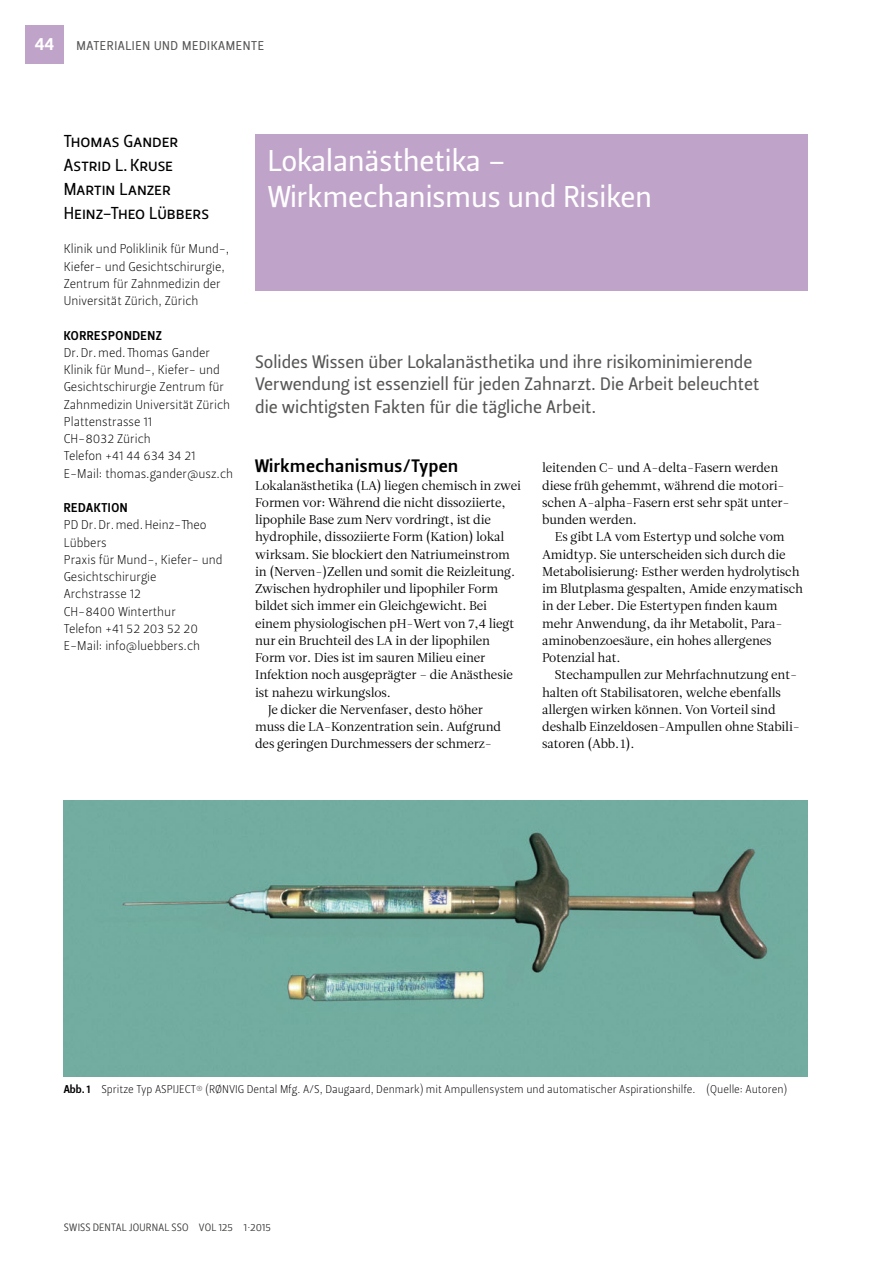
<style>
.page{position:relative;width:893px;height:1263px;background:#fff}
.page>*{position:absolute;margin:0;border:0;box-sizing:border-box;transform-origin:0 0}
.t1{font:30px/36px "Leitura Sans Grot 2";color:#fff}
.t2{font:18px/22.5px "Leitura Sans Grot 2";color:#565655}
.t3{font:18px "Leitura Sans Grot 3";letter-spacing:.03em;color:#000}
.t4{font:17.25px/24px "Leitura Sans Grot 2";letter-spacing:-.005em;color:#000}
.t5{font:12.75px/17.2px "Leitura Roman 1";letter-spacing:-.01em;color:#000}
.t6{font:12.75px/17.2px "Leitura Sans Grot 1";color:#000}
.t7{font:12.75px "Leitura Sans Grot 2";letter-spacing:.045em;color:#565655}
.t8{font:12.75px "Leitura Sans Grot 3";letter-spacing:.045em;color:#000}
.t9{font:11.25px "Leitura Sans Grot 1";color:#000}
.t10{font:10.5px "Leitura Sans Grot 1";letter-spacing:.015em;color:#565655}
.s1{font-family:"Leitura Sans Grot 3";font-size:18px;color:#fff}
.s2{font-family:"Leitura Sans Grot 3"}
</style>
<div class="page">
<div style="left:26px;top:26px;width:38px;height:38px;background:#c0a3c9"></div>
<img style="left:64px;top:800px;width:744px;height:276px">
<div style="left:255px;top:135px;width:553px;height:156px;background:#c0a3c9"></div>
<p class="t7" style="left:35px;top:38px;width:231px"><span class="s1">44</span> MATERIALIEN UND MEDIKAMENTE</p>
<h3 class="t4" style="left:64px;top:129px;width:147px">Thomas Gander<br>Astrid L.Kruse<br>Martin Lanzer<br>Heinz-Theo Lübbers</h3>
<p class="t6" style="left:64px;top:240px;width:167px">Klinik und Poliklinik für Mund-,<br>Kiefer- und Gesichtschirurgie,<br>Zentrum für Zahnmedizin der<br>Universität Zürich, Zürich</p>
<p class="t8" style="left:64px;top:328px;width:100px">KORRESPONDENZ</p>
<p class="t6" style="left:64px;top:344px;width:171px">Dr.Dr.med.Thomas Gander<br>Klinik für Mund-, Kiefer- und<br>Gesichtschirurgie Zentrum für<br>Zahnmedizin Universität Zürich<br>Plattenstrasse 11<br>CH-8032 Zürich<br>Telefon +41 44 634 34 21<br>E-Mail: thomas.gander@usz.ch</p>
<p class="t8" style="left:64px;top:500px;width:65px">REDAKTION</p>
<p class="t6" style="left:64px;top:516px;width:160px">PD Dr.Dr.med.Heinz-Theo<br>Lübbers<br>Praxis für Mund-, Kiefer- und<br>Gesichtschirurgie<br>Archstrasse 12<br>CH-8400 Winterthur<br>Telefon +41 52 203 52 20<br>E-Mail: info@luebbers.ch</p>
<h1 class="t1" style="left:268px;top:143px;width:386px">Lokalanästhetika –<br>Wirkmechanismus und Risiken</h1>
<h2 class="t2" style="left:255px;top:350px;width:506px">Solides Wissen über Lokalanästhetika und ihre risikominimierende<br>Verwendung ist essenziell für jeden Zahnarzt. Die Arbeit beleuchtet die wichtigsten Fakten für die tägliche Arbeit.</h2>
<h2 class="t3" style="left:255px;top:456px;width:205px">Wirkmechanismus/Typen</h2>
<p class="t5" style="left:255px;top:477px;width:267px">Lokalanästhetika (LA) liegen chemisch in zwei</p>
<p class="t5" style="left:255px;top:494px;width:252px">Formen vor: Während die nicht dissoziierte,</p>
<p class="t5" style="left:255px;top:511px;width:237px">lipophile Base zum Nerv vordringt, ist die</p>
<p class="t5" style="left:255px;top:528px;width:251px">hydrophile, dissoziierte Form (Kation) lokal</p>
<p class="t5" style="left:255px;top:546px;width:256px">wirksam. Sie blockiert den Natriumeinstrom</p>
<p class="t5" style="left:255px;top:563px;width:262px">in (Nerven-)Zellen und somit die Reizleitung.</p>
<p class="t5" style="left:255px;top:580px;width:245px">Zwischen hydrophiler und lipophiler Form</p>
<p class="t5" style="left:255px;top:597px;width:233px">bildet sich immer ein Gleichgewicht. Bei</p>
<p class="t5" style="left:255px;top:615px;width:261px">einem physiologischen pH-Wert von 7,4 liegt</p>
<p class="t5" style="left:255px;top:632px;width:236px">nur ein Bruchteil des LA in der lipophilen</p>
<p class="t5" style="left:255px;top:649px;width:232px">Form vor. Dies ist im sauren Milieu einer</p>
<p class="t5" style="left:255px;top:666px;width:259px">Infektion noch ausgeprägter – die Anästhesie</p>
<p class="t5" style="left:255px;top:684px;width:137px">ist nahezu wirkungslos.</p>
<p class="t5" style="left:268px;top:701px;width:217px">Je dicker die Nervenfaser, desto höher</p>
<p class="t5" style="left:255px;top:718px;width:248px">muss die LA-Konzentration sein. Aufgrund</p>
<p class="t5" style="left:255px;top:735px;width:236px">des geringen Durchmessers der schmerz-</p>
<p class="t5" style="left:542px;top:459px;width:249px">leitenden C- und A‑ delta-Fasern werden diese früh gehemmt, während die motori&shy;schen A‑ alpha-Fasern erst sehr spät unter&shy;bunden werden.</p>
<p class="t5" style="left:542px;top:528px;width:262px;text-indent:13px">Es gibt LA vom Estertyp und solche vom Amidtyp. Sie unterscheiden sich durch die Metabolisierung: Esther werden hydrolytisch im Blutplasma gespalten, Amide enzymatisch in der Leber. Die Estertypen finden kaum mehr Anwendung, da ihr Metabolit, Para&shy;aminobenzoesäure, ein hohes allergenes Potenzial hat.</p>
<p class="t5" style="left:542px;top:667px;width:259px;text-indent:13px">Stechampullen zur Mehrfachnutzung ent&shy;halten oft Stabilisatoren, welche ebenfalls allergen wirken können. Von Vorteil sind deshalb Einzeldosen-Ampullen ohne Stabili&shy;satoren (Abb.1).</p>
<p class="t9" style="left:64px;top:1083px;width:725px"><span class="s2">Abb.1</span> Spritze Typ ASPIJECT<sup>®</sup> (RØNVIG Dental Mfg. A/S, Daugaard, Denmark) mit Ampullensystem und automatischer Aspirationshilfe. (Quelle: Autoren)</p>
<p class="t10" style="left:64px;top:1222px;width:209px">SWISS DENTAL JOURNAL SSO VOL 125 1 2015</p>
</div>
